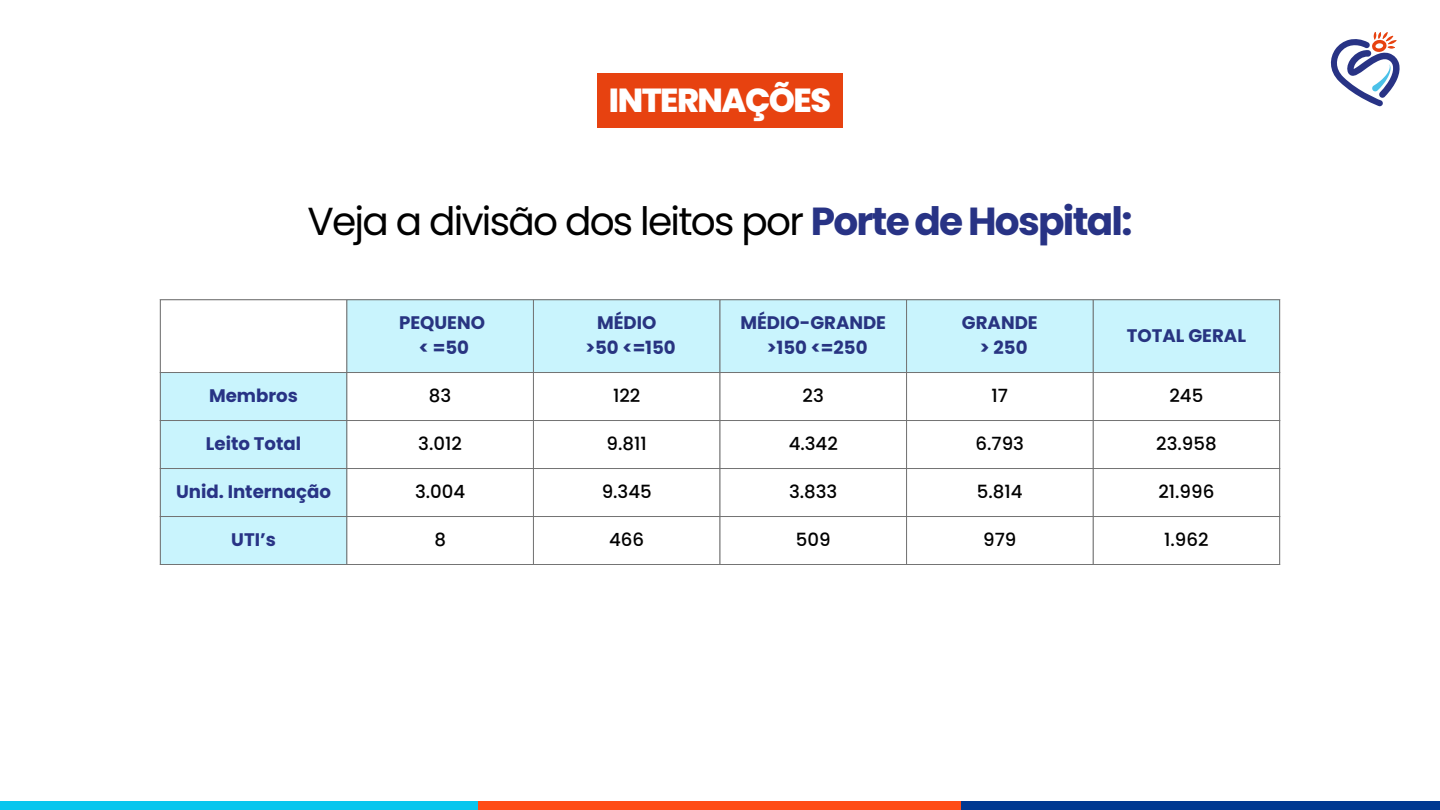
<style>
.page{position:relative;width:1440px;height:810px;background:#fff}
.page>*{position:absolute;margin:0;border:0;box-sizing:border-box;transform-origin:0 0}
.t1{font:39.1px "Poppins";letter-spacing:-.045em;color:#000}
.t2{font:800 33.3px "Poppins";letter-spacing:-.045em;color:#fff}
.t3{font:500 18.2px "Poppins";color:#000}
.t4{font:700 18.2px/24.8px "Poppins";color:#283481;text-align:center}
.t5{font:700 18.2px "Poppins";color:#283385}
.s1{font-weight:700;color:#283385}
</style>
<div class="page">
<div style="left:0;top:801px;width:478px;height:9px;background:#08c6ee"></div>
<div style="left:478px;top:801px;width:484px;height:9px;background:#ff4d16"></div>
<div style="left:962px;top:801px;width:478px;height:9px;background:#003891"></div>
<svg style="left:1331px;top:32px;width:69px;height:74px"></svg>
<svg style="left:161px;top:300px;width:1118px;height:264px"></svg>
<hr style="left:160px;top:300px;width:1px;height:264px;background:#737373">
<hr style="left:346px;top:300px;width:1px;height:264px;background:#737373">
<hr style="left:533px;top:300px;width:1px;height:264px;background:#737373">
<hr style="left:720px;top:300px;width:1px;height:264px;background:#737373">
<hr style="left:906px;top:300px;width:1px;height:264px;background:#737373">
<hr style="left:1093px;top:300px;width:1px;height:264px;background:#737373">
<hr style="left:1279px;top:300px;width:1px;height:264px;background:#737373">
<hr style="left:160px;top:299px;width:1120px;height:1px;background:#737373">
<hr style="left:160px;top:372px;width:1120px;height:1px;background:#737373">
<hr style="left:160px;top:420px;width:1120px;height:1px;background:#737373">
<hr style="left:160px;top:468px;width:1120px;height:1px;background:#737373">
<hr style="left:160px;top:516px;width:1120px;height:1px;background:#737373">
<hr style="left:160px;top:564px;width:1120px;height:1px;background:#737373">
<div style="left:597px;top:73px;width:246px;height:55px;background:#e74210"></div>
<h2 class="t2" style="left:609px;top:77px;width:224px">INTERNAÇÕES</h2>
<h1 class="t1" style="left:308px;top:194px;width:826px">Veja a divisão dos leitos por <span class="s1">Porte de Hospital:</span></h1>
<p class="t4" style="left:399px;top:311px;width:88px">PEQUENO &lt; =50</p>
<p class="t4" style="left:585px;top:311px;width:92px">MÉDIO &gt;50 &lt;=150</p>
<p class="t4" style="left:740px;top:311px;width:147px">MÉDIO-GRANDE &gt;150 &lt;=250</p>
<p class="t4" style="left:962px;top:311px;width:77px">GRANDE &gt; 250</p>
<p class="t4" style="left:1127px;top:323px;width:121px">TOTAL GERAL</p>
<p class="t5" style="left:209px;top:383px;width:90px">Membros</p>
<p class="t3" style="left:429px;top:383px;width:24px">83</p>
<p class="t3" style="left:613px;top:383px;width:29px">122</p>
<p class="t3" style="left:803px;top:383px;width:23px">23</p>
<p class="t3" style="left:992px;top:383px;width:18px">17</p>
<p class="t3" style="left:1169px;top:383px;width:35px">245</p>
<p class="t5" style="left:206px;top:431px;width:97px">Leito Total</p>
<p class="t3" style="left:418px;top:431px;width:45px">3.012</p>
<p class="t3" style="left:607px;top:431px;width:42px">9.811</p>
<p class="t3" style="left:789px;top:431px;width:51px">4.342</p>
<p class="t3" style="left:976px;top:431px;width:50px">6.793</p>
<p class="t3" style="left:1156px;top:431px;width:62px">23.958</p>
<p class="t5" style="left:176px;top:479px;width:157px">Unid. Internação</p>
<p class="t3" style="left:415px;top:479px;width:52px">3.004</p>
<p class="t3" style="left:602px;top:479px;width:52px">9.345</p>
<p class="t3" style="left:789px;top:479px;width:50px">3.833</p>
<p class="t3" style="left:977px;top:479px;width:47px">5.814</p>
<p class="t3" style="left:1158px;top:479px;width:57px">21.996</p>
<p class="t5" style="left:231px;top:527px;width:46px">UTI’s</p>
<p class="t3" style="left:434px;top:527px;width:13px">8</p>
<p class="t3" style="left:609px;top:527px;width:37px">466</p>
<p class="t3" style="left:796px;top:527px;width:36px">509</p>
<p class="t3" style="left:983px;top:527px;width:35px">979</p>
<p class="t3" style="left:1164px;top:527px;width:46px">1.962</p>
</div>
